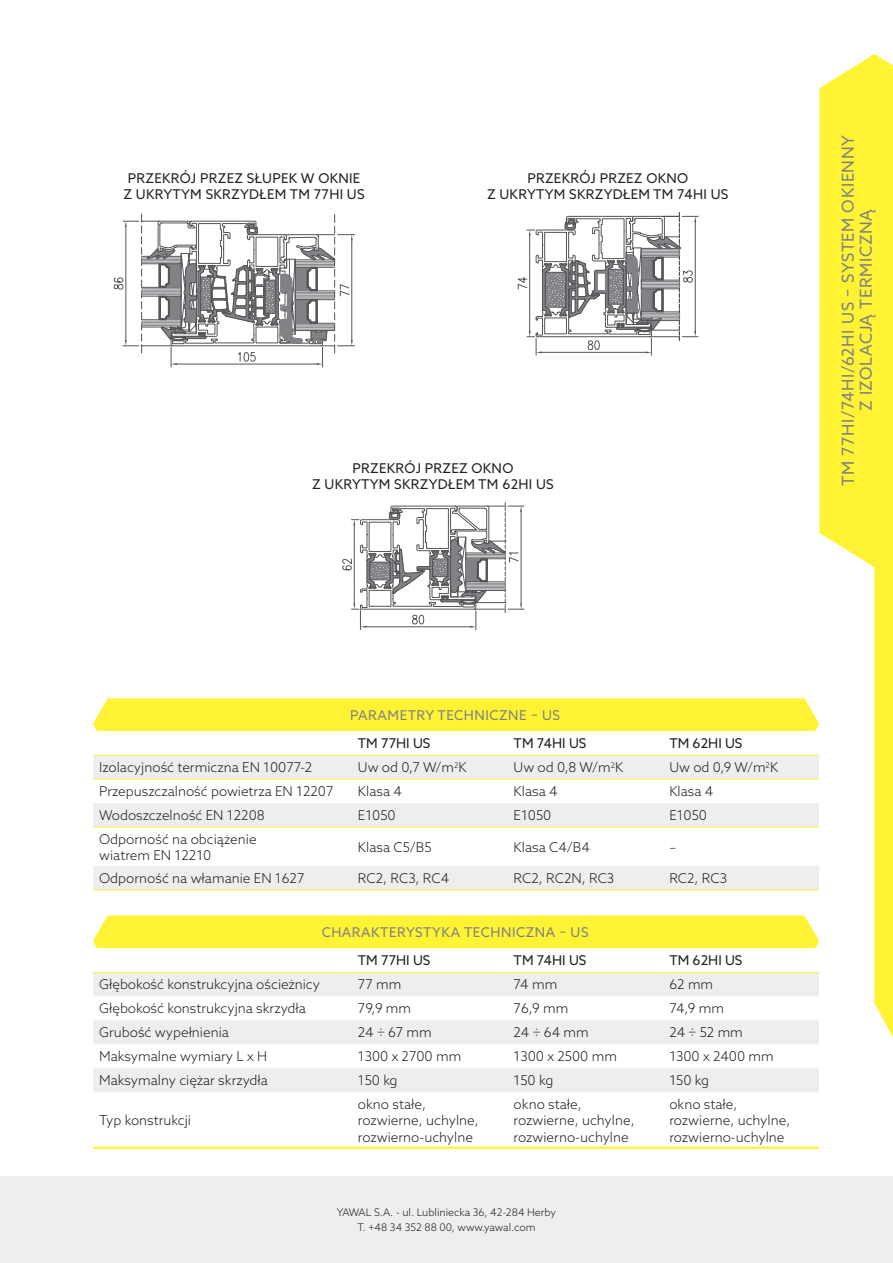
<style>
.page{position:relative;width:893px;height:1263px;background:#fff}
.page>*{position:absolute;margin:0;border:0;box-sizing:border-box;transform-origin:0 0}
.t1{font:16.5px/18px "Azo Sans";letter-spacing:.035em;color:#808285;text-align:center}
.t2{font:300 13.5px/16.5px "Azo Sans";color:#231f20}
.t3{font:13.5px/16.5px "Azo Sans";letter-spacing:.02em;color:#231f20;text-align:center}
.t4{font:13.5px "Azo Sans";letter-spacing:.04em;color:#808285}
.t5{font:300 10.5px/15px "Azo Sans";color:#231f20;text-align:center}
</style>
<div class="page">
<div style="left:0;top:1176px;width:893px;height:87px;background:#eeeeef"></div>
<svg style="left:819px;top:54px;width:74px;height:984px"></svg>
<div style="left:820px;top:88px;width:73px;height:445px;background:#fff333"></div>
<svg style="left:93px;top:973px;width:726px;height:119px;fill:#eeeeef"></svg>
<hr style="left:93px;top:1146px;width:259px;height:3px;background:#fff333">
<hr style="left:352px;top:1146px;width:156px;height:3px;background:#fff333">
<hr style="left:508px;top:1146px;width:155px;height:3px;background:#fff333">
<hr style="left:663px;top:1146px;width:156px;height:3px;background:#fff333">
<hr style="left:93px;top:972px;width:259px;height:1px;background:#fff333">
<hr style="left:352px;top:972px;width:156px;height:1px;background:#fff333">
<hr style="left:508px;top:972px;width:155px;height:1px;background:#fff333">
<hr style="left:663px;top:972px;width:156px;height:1px;background:#fff333">
<div style="left:93px;top:915px;width:726px;height:33px;background:#fff333"></div>
<svg style="left:93px;top:756px;width:726px;height:134px;fill:#eeeeef"></svg>
<hr style="left:93px;top:827px;width:259px;height:1px;background:#fff333">
<hr style="left:352px;top:827px;width:156px;height:1px;background:#fff333">
<hr style="left:508px;top:827px;width:155px;height:1px;background:#fff333">
<hr style="left:663px;top:827px;width:156px;height:1px;background:#fff333">
<hr style="left:93px;top:755px;width:259px;height:1px;background:#fff333">
<hr style="left:352px;top:755px;width:156px;height:1px;background:#fff333">
<hr style="left:508px;top:755px;width:155px;height:1px;background:#fff333">
<hr style="left:663px;top:755px;width:156px;height:1px;background:#fff333">
<hr style="left:93px;top:779px;width:259px;height:1px;background:#fff333">
<hr style="left:352px;top:779px;width:156px;height:1px;background:#fff333">
<hr style="left:508px;top:779px;width:155px;height:1px;background:#fff333">
<hr style="left:663px;top:779px;width:156px;height:1px;background:#fff333">
<hr style="left:93px;top:890px;width:259px;height:1px;background:#fff333">
<hr style="left:352px;top:890px;width:156px;height:1px;background:#fff333">
<hr style="left:508px;top:890px;width:155px;height:1px;background:#fff333">
<hr style="left:663px;top:890px;width:156px;height:1px;background:#fff333">
<div style="left:93px;top:698px;width:726px;height:33px;background:#fff333"></div>
<svg style="left:113px;top:214px;width:242px;height:153px"></svg>
<svg style="left:517px;top:212px;width:181px;height:143px"></svg>
<svg style="left:342px;top:502px;width:182px;height:128px"></svg>
<p class="t3" style="left:124px;top:170px;width:243px">PRZEKRÓJ PRZEZ SŁUPEK W OKNIE<br>Z UKRYTYM SKRZYDŁEM TM 77HI US</p>
<p class="t3" style="left:487px;top:170px;width:243px">PRZEKRÓJ PRZEZ OKNO<br>Z UKRYTYM SKRZYDŁEM TM 74HI US</p>
<p class="t3" style="left:312px;top:459px;width:243px">PRZEKRÓJ PRZEZ OKNO<br>Z UKRYTYM SKRZYDŁEM TM 62HI US</p>
<p class="t1" style="left:839px;top:486px;width:352px;rotate:-90deg">TM 77HI/74HI/62HI US – SYSTEM OKIENNY<br>Z IZOLACJĄ TERMICZNĄ</p>
<p class="t4" style="left:350px;top:706px;width:211px">PARAMETRY TECHNICZNE – US</p>
<p class="t3" style="left:358px;top:735px;width:74px">TM 77HI US</p>
<p class="t3" style="left:514px;top:735px;width:74px">TM 74HI US</p>
<p class="t3" style="left:669px;top:735px;width:75px">TM 62HI US</p>
<p class="t2" style="left:99px;top:759px;width:215px">Izolacyjność termiczna EN 10077-2</p>
<p class="t2" style="left:358px;top:759px;width:110px">Uw od 0,7 W/m<sup>2</sup>K</p>
<p class="t2" style="left:514px;top:759px;width:111px">Uw od 0,8 W/m<sup>2</sup>K</p>
<p class="t2" style="left:669px;top:759px;width:110px">Uw od 0,9 W/m<sup>2</sup>K</p>
<p class="t2" style="left:99px;top:783px;width:236px">Przepuszczalność powietrza EN 12207</p>
<p class="t2" style="left:358px;top:783px;width:46px">Klasa 4</p>
<p class="t2" style="left:514px;top:783px;width:46px">Klasa 4</p>
<p class="t2" style="left:669px;top:783px;width:46px">Klasa 4</p>
<p class="t2" style="left:99px;top:807px;width:167px">Wodoszczelność EN 12208</p>
<p class="t2" style="left:358px;top:807px;width:39px">E1050</p>
<p class="t2" style="left:514px;top:807px;width:39px">E1050</p>
<p class="t2" style="left:669px;top:807px;width:39px">E1050</p>
<p class="t2" style="left:99px;top:830px;width:159px">Odporność na obciążenie wiatrem EN 12210</p>
<p class="t2" style="left:358px;top:838px;width:75px">Klasa C5/B5</p>
<p class="t2" style="left:514px;top:838px;width:78px">Klasa C4/B4</p>
<p class="t2" style="left:669px;top:838px;width:8px">–</p>
<p class="t2" style="left:99px;top:870px;width:207px">Odporność na włamanie EN 1627</p>
<p class="t2" style="left:358px;top:870px;width:93px">RC2, RC3, RC4</p>
<p class="t2" style="left:514px;top:870px;width:102px">RC2, RC2N, RC3</p>
<p class="t2" style="left:669px;top:870px;width:59px">RC2, RC3</p>
<p class="t4" style="left:322px;top:923px;width:268px">CHARAKTERYSTYKA TECHNICZNA – US</p>
<p class="t3" style="left:358px;top:952px;width:74px">TM 77HI US</p>
<p class="t3" style="left:514px;top:952px;width:74px">TM 74HI US</p>
<p class="t3" style="left:669px;top:952px;width:75px">TM 62HI US</p>
<p class="t2" style="left:99px;top:976px;width:223px">Głębokość konstrukcyjna ościeżnicy</p>
<p class="t2" style="left:358px;top:976px;width:45px">77 mm</p>
<p class="t2" style="left:514px;top:976px;width:45px">74 mm</p>
<p class="t2" style="left:669px;top:976px;width:45px">62 mm</p>
<p class="t2" style="left:99px;top:1000px;width:208px">Głębokość konstrukcyjna skrzydła</p>
<p class="t2" style="left:358px;top:1000px;width:55px">79,9 mm</p>
<p class="t2" style="left:514px;top:1000px;width:56px">76,9 mm</p>
<p class="t2" style="left:669px;top:1000px;width:56px">74,9 mm</p>
<p class="t2" style="left:99px;top:1024px;width:131px">Grubość wypełnienia</p>
<p class="t2" style="left:358px;top:1024px;width:75px">24 ÷ 67 mm</p>
<p class="t2" style="left:514px;top:1024px;width:77px">24 ÷ 64 mm</p>
<p class="t2" style="left:669px;top:1024px;width:75px">24 ÷ 52 mm</p>
<p class="t2" style="left:99px;top:1048px;width:170px">Maksymalne wymiary L x H</p>
<p class="t2" style="left:358px;top:1048px;width:105px">1300 x 2700 mm</p>
<p class="t2" style="left:514px;top:1048px;width:105px">1300 x 2500 mm</p>
<p class="t2" style="left:669px;top:1048px;width:106px">1300 x 2400 mm</p>
<p class="t2" style="left:99px;top:1072px;width:170px">Maksymalny ciężar skrzydła</p>
<p class="t2" style="left:358px;top:1072px;width:41px">150 kg</p>
<p class="t2" style="left:514px;top:1072px;width:41px">150 kg</p>
<p class="t2" style="left:669px;top:1072px;width:41px">150 kg</p>
<p class="t2" style="left:99px;top:1112px;width:93px">Typ konstrukcji</p>
<p class="t2" style="left:358px;top:1095px;width:123px">okno stałe, rozwierne, uchylne, rozwierno-uchylne</p>
<p class="t2" style="left:514px;top:1095px;width:123px">okno stałe, rozwierne, uchylne, rozwierno-uchylne</p>
<p class="t2" style="left:669px;top:1095px;width:123px">okno stałe, rozwierne, uchylne, rozwierno-uchylne</p>
<p class="t5" style="left:337px;top:1205px;width:221px">YAWAL S.A. - ul. Lubliniecka 36, 42-284 Herby<br>T. +48 34 352 88 00, www.yawal.com</p>
</div>
